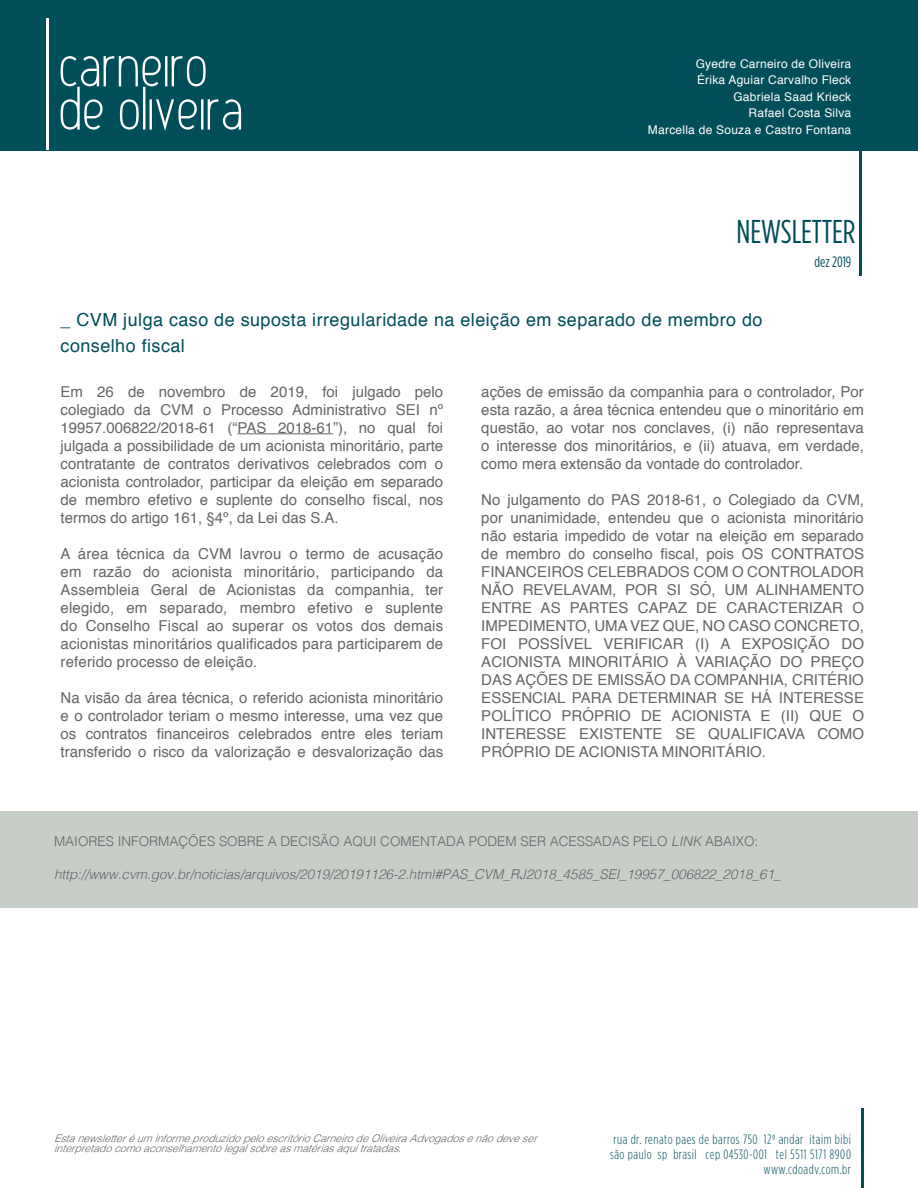
<style>
.page{position:relative;width:918px;height:1188px;background:#fff}
.page>*{position:absolute;margin:0;border:0;box-sizing:border-box;transform-origin:0 0}
.t1{font:33px "Gotham Condensed";color:#004e59}
.t2{font:18px/25.5px "Helvetica";letter-spacing:.025em;color:#004e59}
.t3{font:15px/18px "Helvetica";color:#636569;text-align:justify}
.t4{font:15px "Gotham Condensed";color:#004e59}
.t5{font:italic 300 13.5px "Helvetica";color:#636569}
.t6{font:300 13.5px/15px "Gotham Condensed";letter-spacing:.04em;color:#004e59;text-align:right}
.t7{font:300 13.5px "Helvetica";color:#636569}
.t8{font:12px/16.5px "Helvetica";letter-spacing:.02em;color:#fff;text-align:right}
.t9{font:italic 300 10.5px/10.5px "Helvetica";color:#636569}
.s1{font-style:italic}
</style>
<div class="page">
<div style="left:0;top:0;width:918px;height:150px;background:#004e59"></div>
<hr style="left:47px;top:18px;width:2px;height:132px;background:#fff">
<svg style="left:61px;top:56px;width:180px;height:75px"></svg>
<hr style="left:862px;top:1108px;width:2px;height:80px;background:#004e59">
<hr style="left:860px;top:144px;width:2px;height:131px;background:#004e59">
<hr style="left:237px;top:433px;width:96px;height:1px;background:#636569">
<div style="left:0;top:811px;width:918px;height:96px;background:#c6cec7"></div>
<p class="t8" style="left:648px;top:56px;width:205px">Gyedre Carneiro de Oliveira<br>Érika Aguiar Carvalho Fleck<br>Gabriela Saad Krieck<br>Rafael Costa Silva<br>Marcella de Souza e Castro Fontana</p>
<h1 class="t1" style="left:736px;top:213px;width:121px">NEWSLETTER</h1>
<p class="t4" style="left:815px;top:253px;width:38px">dez 2019</p>
<p class="t2" style="left:61px;top:308px;width:703px">_ CVM julga caso de suposta irregularidade na eleição em separado de membro do conselho fiscal</p>
<p class="t3" style="left:61px;top:383px;width:384px">Em 26 de novembro de 2019, foi julgado pelo colegiado da CVM o Processo Administrativo SEI nº 19957.006822/2018-61 (“PAS 2018-61”), no qual foi julgada a possibilidade de um acionista minoritário, parte contratante de contratos derivativos celebrados com o acionista controlador, participar da eleição em separado de membro efetivo e suplente do conselho fiscal, nos termos do artigo 161, §4º, da Lei das S.A.</p>
<p class="t3" style="left:61px;top:545px;width:384px">A área técnica da CVM lavrou o termo de acusação em razão do acionista minoritário, participando da Assembleia Geral de Acionistas da companhia, ter elegido, em separado, membro efetivo e suplente do Conselho Fiscal ao superar os votos dos demais acionistas minoritários qualificados para participarem de referido processo de eleição.</p>
<p class="t3" style="left:61px;top:689px;width:384px">Na visão da área técnica, o referido acionista minoritário e o controlador teriam o mesmo interesse, uma vez que os contratos financeiros celebrados entre eles teriam transferido o risco da valorização e desvalorização das</p>
<p class="t3" style="left:481px;top:383px;width:384px">ações de emissão da companhia para o controlador, Por esta razão, a área técnica entendeu que o minoritário em questão, ao votar nos conclaves, (i) não representava o interesse dos minoritários, e (ii) atuava, em verdade, como mera extensão da vontade do controlador.</p>
<p class="t3" style="left:481px;top:491px;width:384px">No julgamento do PAS 2018-61, o Colegiado da CVM, por unanimidade, entendeu que o acionista minoritário não estaria impedido de votar na eleição em separado de membro do conselho fiscal, pois OS CONTRATOS FINANCEIROS CELEBRADOS COM O CONTROLADOR NÃO REVELAVAM, POR SI SÓ, UM ALINHAMENTO ENTRE AS PARTES CAPAZ DE CARACTERIZAR O IMPEDIMENTO, UMA VEZ QUE, NO CASO CONCRETO, FOI POSSÍVEL VERIFICAR (I) A EXPOSIÇÃO DO ACIONISTA MINORITÁRIO À VARIAÇÃO DO PREÇO DAS AÇÕES DE EMISSÃO DA COMPANHIA, CRITÉRIO ESSENCIAL PARA DETERMINAR SE HÁ INTERESSE POLÍTICO PRÓPRIO DE ACIONISTA E (II) QUE O INTERESSE EXISTENTE SE QUALIFICAVA COMO PRÓPRIO DE ACIONISTA MINORITÁRIO.</p>
<p class="t7" style="left:54px;top:830px;width:706px">MAIORES INFORMAÇÕES SOBRE A DECISÃO AQUI COMENTADA PODEM SER ACESSADAS PELO <span class="s1">LINK</span> ABAIXO:</p>
<p class="t5" style="left:54px;top:863px;width:729px">http://www.cvm.gov.br/noticias/arquivos/2019/20191126-2.html#PAS_CVM_RJ2018_4585_SEI_19957_006822_2018_61_</p>
<p class="t9" style="left:54px;top:1132px;width:487px">Esta newsletteré um informe produzido pelo escritório Carneiro de Oliveira Advogados e não deve ser interpretado como aconselhamento legal sobre as matérias aqui tratadas.</p>
<p class="t6" style="left:610px;top:1132px;width:242px">rua dr. renato paes de barros 750 12º andar itaim bibi são paulo sp brasil cep 04530-001 tel 5511 5171 8900 www.cdoadv.com.br</p>
</div>
